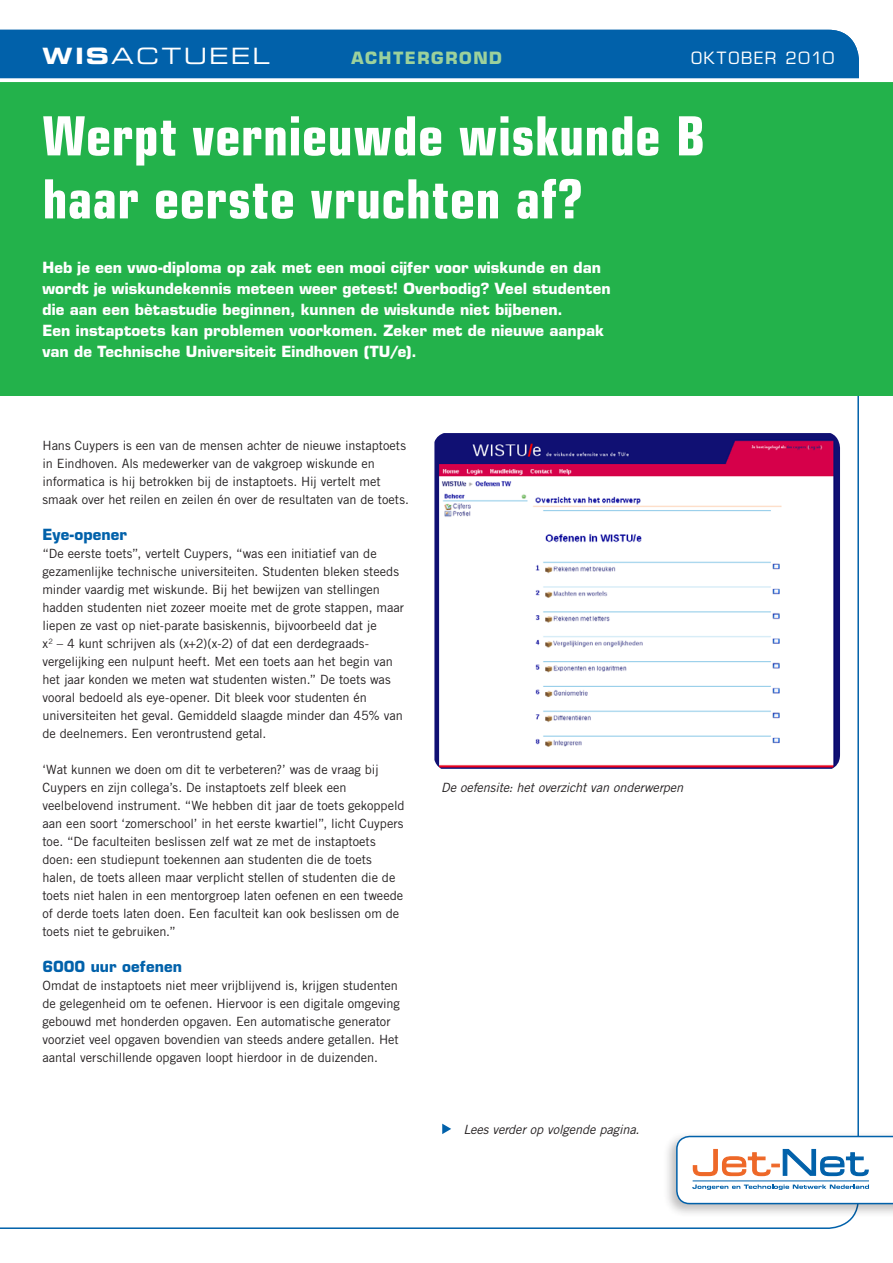
<style>
.page{position:relative;width:893px;height:1263px;background:#fff}
.page>*{position:absolute;margin:0;border:0;box-sizing:border-box;transform-origin:0 0}
.t1{font:700 condensed 54px/63px "Eurostile LT Std";letter-spacing:.015em;color:#fff}
.t2{font:22.5px "Eurostile LT Std Ex 2";letter-spacing:.1em;color:#fff}
.t3{font:700 16.5px "Eurostile LT Std";color:#9cd19c}
.t4{font:16.5px "Eurostile LT Std";letter-spacing:.095em;color:#fff}
.t5{font:700 15px/21px "Eurostile LT Std";letter-spacing:.005em;color:#fff}
.t6{font:700 15px "Eurostile LT Std";letter-spacing:.005em;color:#0161aa}
.t7{font:12.75px/18px "Trade Gothic LT Std";letter-spacing:-.005em;color:#231f20}
.t8{font:italic 12.75px "Trade Gothic LT Std";letter-spacing:-.005em;color:#231f20}
.s1{font-family:"Eurostile LT Std Bold Ex 2"}
</style>
<div class="page">
<div style="left:0;top:30px;width:859px;height:48px;background:#0161aa"></div>
<div style="left:0;top:79px;width:893px;height:317px;background:#23b24b"></div>
<div style="left:662px;top:1130px;width:231px;height:87px;background:#231f20;opacity:.3"></div>
<svg style="left:676px;top:1136px;width:217px;height:68px"></svg>
<svg style="left:0;top:78px;width:893px;height:4px;background:#edf3f8"></svg>
<svg style="left:442px;top:1124px;width:9px;height:10px"></svg>
<img style="left:434px;top:433px;width:406px;height:336px">
<h2 class="t2" style="left:43px;top:40px;width:229px"><span class="s1">WIS</span>ACTUEEL</h2>
<p class="t3" style="left:351px;top:48px;width:41px">achte</p>
<p class="t3" style="left:417px;top:48px;width:86px">rgrond</p>
<p class="t4" style="left:691px;top:48px;width:145px">OKTOBER 2010</p>
<h1 class="t1" style="left:43px;top:105px;width:664px">Werpt vernieuwde wiskunde B haar eerste vruchten af?</h1>
<p class="t5" style="left:43px;top:257px;width:570px">Heb je een vwo-diploma op zak met een mooi cijfer voor wiskunde en dan wordt je wiskundekennis meteen weer getest! Overbodig? Veel studenten die aan een bètastudie beginnen, kunnen de wiskunde niet bijbenen.<br>Een instaptoets kan problemen voorkomen. Zeker met de nieuwe aanpak van de Technische Universiteit Eindhoven (TU/e).</p>
<p class="t7" style="left:43px;top:436px;width:368px">Hans Cuypers is een van de mensen achter de nieuwe instaptoets in Eindhoven. Als medewerker van de vakgroep wiskunde en informatica is hij betrokken bij de instaptoets. Hij vertelt met smaak over het reilen en zeilen én over de resultaten van de toets.</p>
<p class="t6" style="left:43px;top:525px;width:86px">Eye-opener</p>
<p class="t7" style="left:43px;top:544px;width:363px">“De eerste toets”, vertelt Cuypers, “was een initiatief van de gezamenlijke technische universiteiten. Studenten bleken steeds minder vaardig met wiskunde. Bij het bewijzen van stellingen hadden studenten niet zozeer moeite met de grote stappen, maar liepen ze vast op niet-parate basiskennis, bijvoorbeeld dat je<br>x<sup>2</sup> – 4 kunt schrijven als (x+2)(x-2) of dat een derdegraads&shy;vergelijking een nulpunt heeft. Met een toets aan het begin van het jaar konden we meten wat studenten wisten.” De toets was vooral bedoeld als eye-opener. Dit bleek voor studenten én universiteiten het geval. Gemiddeld slaagde minder dan 45% van de deelnemers. Een verontrustend getal.</p>
<p class="t7" style="left:43px;top:760px;width:364px">‘Wat kunnen we doen om dit te verbeteren?’ was de vraag bij Cuypers en zijn collega’s. De instaptoets zelf bleek een veelbelovend instrument. “We hebben dit jaar de toets gekoppeld aan een soort ‘zomerschool’ in het eerste kwartiel”, licht Cuypers toe. “De faculteiten beslissen zelf wat ze met de instaptoets doen: een studiepunt toekennen aan studenten die de toets halen, de toets alleen maar verplicht stellen of studenten die de toets niet halen in een mentorgroep laten oefenen en een tweede of derde toets laten doen. Een faculteit kan ook beslissen om de toets niet te gebruiken.”</p>
<p class="t6" style="left:43px;top:957px;width:141px">6000 uur oefenen</p>
<p class="t7" style="left:43px;top:976px;width:359px">Omdat de instaptoets niet meer vrijblijvend is, krijgen studenten de gelegenheid om te oefenen. Hiervoor is een digitale omgeving gebouwd met honderden opgaven. Een automatische generator voorziet veel opgaven bovendien van steeds andere getallen. Het aantal verschillende opgaven loopt hierdoor in de duizenden.</p>
<p class="t8" style="left:441px;top:780px;width:244px">De oefensite: het overzicht van onderwerpen</p>
<p class="t8" style="left:463px;top:1122px;width:177px">Lees verder op volgende pagina.</p>
</div>
